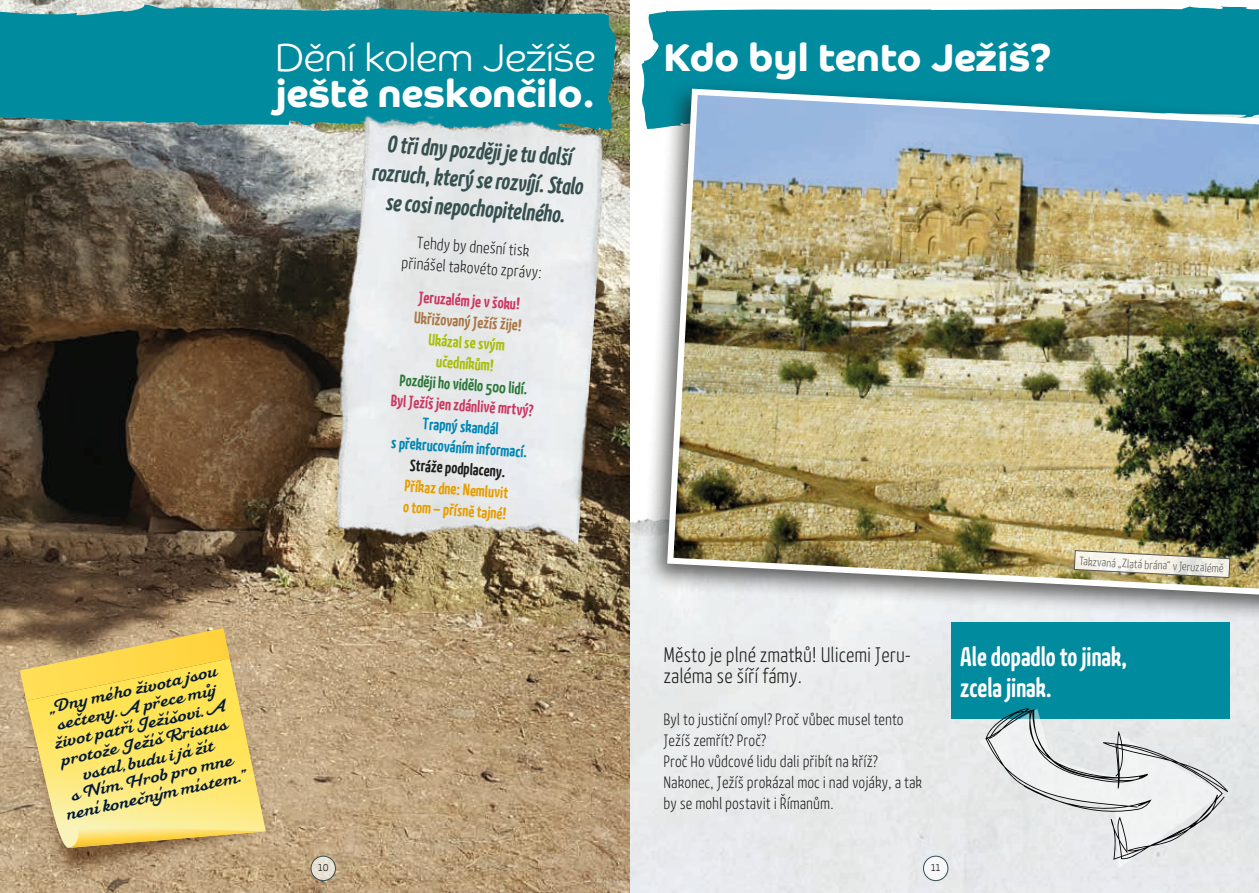
<style>
.page{position:relative;width:1259px;height:893px;background:#fff}
.page>*{position:absolute;margin:0;border:0;box-sizing:border-box;transform-origin:0 0}
.t1{font:700 39px "Co Headline";letter-spacing:-.005em;color:#fff}
.t2{font:300 39px "Co Headline";letter-spacing:-.005em;color:#fff}
.t3{font:700 27px/31.5px "Kava Pro";color:#fff}
.t4{font:italic 700 24px/28.8px "Kava Pro";color:#364f4f;text-align:center}
.t5{font:300 21px/21px "Kava Pro";color:#1d1d1b}
.t6{font:300 16.5px/21px "Kava Pro";color:#1d1d1b}
.t7{font:16.5px/18px "Mahalia";color:#001938;text-align:center}
.t8{font:700 16.5px "Kava Pro";color:#cb3862}
.t9{font:700 16.5px/21px "Kava Pro";color:#0087b4;text-align:center}
.t10{font:700 16.5px/21px "Kava Pro";color:#e69d00}
.t11{font:700 16.5px "Kava Pro";color:#2d7839}
.t12{font:700 16.5px/21px "Kava Pro";color:#a8be06;text-align:center}
.t13{font:700 16.5px "Kava Pro";color:#ab7745}
.t14{font:700 16.5px "Kava Pro";color:#1d1d1b}
.t15{font:300 13.5px "Kava Pro";color:#1d1d1b}
.t16{font:300 12px "Kava Pro";color:#575756}
</style>
<div class="page">
<div style="left:629px;top:486px;width:630px;height:407px;background:#e7eaeb"></div>
<img style="left:0;top:0;width:629px;height:893px">
<svg style="left:0;top:4px;width:617px;height:127px;fill:#008b9f"></svg>
<div style="left:641px;top:6px;width:618px;height:73px;background:#008b9f"></div>
<img style="left:0;top:588px;width:315px;height:305px">
<svg style="left:20px;top:628px;width:210px;height:73px"></svg>
<svg style="left:26px;top:658px;width:240px;height:195px"></svg>
<svg style="left:69px;top:825px;width:197px;height:23px"></svg>
<div style="left:642px;top:79px;width:617px;height:546px;background:#1d1d1b;opacity:.72"></div>
<img style="left:664px;top:86px;width:595px;height:515px">
<div style="left:951px;top:623px;width:279px;height:96px;background:#008b9f"></div>
<svg style="left:1073px;top:550px;width:157px;height:28px"></svg>
<svg style="left:979px;top:708px;width:249px;height:160px"></svg>
<img style="left:326px;top:107px;width:281px;height:445px">
<svg style="left:311px;top:856px;width:24px;height:25px"></svg>
<div style="left:311px;top:856px;width:25px;height:25px;border:1px solid #364f4f;border-radius:50%"></div>
<svg style="left:923px;top:856px;width:25px;height:25px"></svg>
<div style="left:923px;top:856px;width:25px;height:25px;border:1px solid #364f4f;border-radius:50%"></div>
<h1 class="t2" style="left:275px;top:35px;width:322px">Dění kolem Ježíše</h1>
<h1 class="t1" style="left:276px;top:71px;width:321px">ještě neskončilo.</h1>
<h3 class="t4" style="left:375px;top:128px;width:213px;rotate:4deg">O tři dny později je tu další rozruch, který se rozvíjí. Stalo se cosi nepochopitelného.</h3>
<p class="t6" style="left:404px;top:231px;width:142px;text-align:center;rotate:4deg">Tehdy by dnešní tisk přinášel takovéto zprávy:</p>
<p class="t8" style="left:420px;top:286px;width:103px;rotate:4deg">Jeruzalém je v šoku!</p>
<p class="t13" style="left:415px;top:307px;width:110px;rotate:4deg">Ukřižovaný Ježíš žije!</p>
<p class="t12" style="left:429px;top:329px;width:78px;rotate:4deg">Ukázal se svým učedníkům!</p>
<p class="t11" style="left:400px;top:369px;width:130px;rotate:4deg">Později ho vidělo 500 lidí.</p>
<p class="t8" style="left:391px;top:390px;width:145px;rotate:4deg">Byl Ježíš jen zdánlivě mrtvý?</p>
<p class="t9" style="left:393px;top:411px;width:138px;rotate:4deg">Trapný skandál<br>s překrucováním informací.</p>
<p class="t14" style="left:411px;top:454px;width:97px;rotate:4deg">Stráže podplaceny.</p>
<p class="t10" style="left:405px;top:475px;width:105px;rotate:4deg">Příkaz dne: Nemluvit o tom – přísně tajné!</p>
<h1 class="t1" style="left:663px;top:35px;width:389px">Kdo byl tento Ježíš?</h1>
<p class="t16" style="left:1079px;top:553px;width:146px;rotate:3deg">Takzvaná „Zlatá brána“ v Jeruzalémě</p>
<p class="t7" style="left:42px;top:699px;width:185px;rotate:-12deg">„Dny mého života jsou sečteny. A přece můj život patří Ježíšovi. A protože Ježíš Kristus vstal, budu i já žít<br>s Ním. Hrob pro mne není konečným místem.”</p>
<p class="t5" style="left:663px;top:643px;width:249px">Město je plné zmatků! Ulicemi Jeru&shy;zaléma se šíří fámy.</p>
<p class="t6" style="left:663px;top:708px;width:260px">Byl to justiční omyl? Proč vůbec musel tento Ježíš zemřít? Proč?<br>Proč Ho vůdcové lidu dali přibít na kříž?<br>Nakonec, Ježíš prokázal moc i nad vojáky, a tak by se mohl postavit i Římanům.</p>
<h2 class="t3" style="left:960px;top:641px;width:169px">Ale dopadlo to jinak, zcela jinak.</h2>
<p class="t15" style="left:318px;top:858px;width:12px">10</p>
<p class="t15" style="left:930px;top:858px;width:12px">11</p>
</div>
